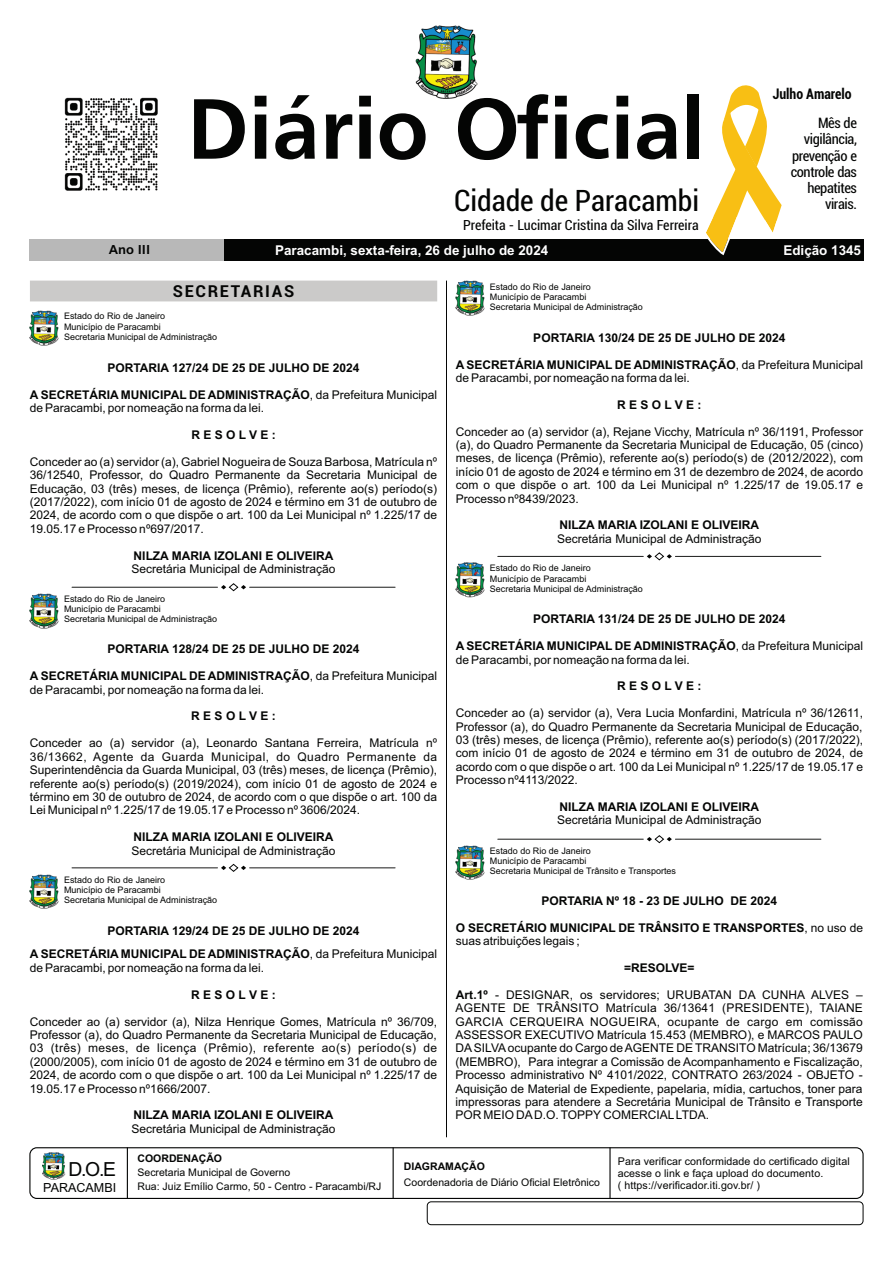
<style>
.page{position:relative;width:893px;height:1263px;background:#fff}
.page>*{position:absolute;margin:0;border:0;box-sizing:border-box;transform-origin:0 0}
.t1{font:700 89.25px "Frutiger";color:#040504}
.t2{font:condensed 29.7px "Roboto";color:#040504}
.t3{font:19.35px "Arial";color:#040504}
.t4{font:700 16.5px "Roboto";letter-spacing:.1em;color:#040504}
.t5{font:700 condensed 14.85px "Roboto";color:#040504;scale:.94 1}
.t6{font:condensed 14.55px/16px "Roboto";letter-spacing:-.025em;color:#040504;text-align:right}
.t7{font:condensed 14.1px "Roboto";color:#040504}
.t8{font:700 13.5px "Arial";color:#fff}
.t9{font:700 13.5px "Frutiger";color:#040504}
.t10{font:12.6px "Arial";color:#040504}
.t11{font:12px/13.4px "Arial";color:#040504;text-align:justify}
.t12{font:700 12px/23.4px "Arial";color:#040504;text-align:center}
.t13{font:10.65px/11.9px "Arial";letter-spacing:.01em;color:#040504}
.t14{font:10.5px/13.8px "Arial";color:#040504}
.t15{font:700 10.5px "Arial";color:#040504}
.t16{font:9px/10.1px "Arial";color:#040504}
.s1{font-weight:700}
.s2{font-weight:400}
</style>
<div class="page">
<img style="left:42px;top:1152px;width:23px;height:28px">
<div style="left:29px;top:1147px;width:835px;height:52px;border:1px solid #040504;border-radius:7px"></div>
<hr style="left:609px;top:1147px;width:2px;height:52px;background:#040504">
<hr style="left:127px;top:1147px;width:1px;height:52px;background:#040504">
<hr style="left:393px;top:1147px;width:1px;height:52px;background:#040504">
<div style="left:427px;top:1202px;width:436px;height:23px;border:1px solid #040504;border-radius:4px"></div>
<hr style="left:446px;top:281px;width:1px;height:856px;background:#040504">
<div style="left:30px;top:281px;width:407px;height:20px;background:#cbcac9"></div>
<img style="left:416px;top:25px;width:61px;height:74px">
<img style="left:64px;top:97px;width:94px;height:94px">
<div style="left:224px;top:239px;width:639px;height:22px;background:#040504"></div>
<div style="left:30px;top:239px;width:194px;height:22px;background:#b8b8b8"></div>
<img style="left:30px;top:311px;width:28px;height:34px">
<svg style="left:706px;top:85px;width:76px;height:171px"></svg>
<hr style="left:72px;top:587px;width:145px;height:1px;background:#040504">
<hr style="left:250px;top:587px;width:145px;height:1px;background:#040504">
<svg style="left:221px;top:583px;width:25px;height:9px"></svg>
<img style="left:30px;top:593px;width:28px;height:35px">
<hr style="left:72px;top:867px;width:145px;height:1px;background:#040504">
<hr style="left:250px;top:867px;width:145px;height:1px;background:#040504">
<svg style="left:221px;top:863px;width:25px;height:9px"></svg>
<img style="left:30px;top:874px;width:28px;height:35px">
<img style="left:456px;top:281px;width:28px;height:34px">
<hr style="left:498px;top:556px;width:145px;height:1px;background:#040504">
<hr style="left:675px;top:556px;width:146px;height:1px;background:#040504">
<svg style="left:647px;top:552px;width:25px;height:9px"></svg>
<img style="left:456px;top:563px;width:28px;height:34px">
<hr style="left:498px;top:839px;width:145px;height:1px;background:#040504">
<hr style="left:675px;top:839px;width:146px;height:1px;background:#040504">
<svg style="left:647px;top:835px;width:25px;height:9px"></svg>
<img style="left:456px;top:845px;width:28px;height:35px">
<h1 class="t1" style="left:187px;top:94px;width:519px">Diário Oficial</h1>
<h2 class="t2" style="left:454px;top:189px;width:247px">Cidade de Paracambi</h2>
<p class="t7" style="left:463px;top:219px;width:237px">Prefeita - Lucimar Cristina da Silva Ferreira</p>
<p class="t5" style="left:773px;top:88px;width:85px">Julho Amarelo</p>
<p class="t6" style="left:791px;top:117px;width:68px">Mês de vigilância, prevenção e controle das hepatites virais.</p>
<p class="t9" style="left:109px;top:244px;width:43px">Ano III</p>
<p class="t9" style="left:111px;top:244px;width:35px">Ano I</p>
<p class="t8" style="left:275px;top:245px;width:275px">Paracambi, sexta-feira, 26 de julho de 2024</p>
<p class="t8" style="left:783px;top:245px;width:79px">Edição 1345</p>
<h3 class="t4" style="left:173px;top:284px;width:123px">SECRETARIAS</h3>
<p class="t16" style="left:64px;top:312px;width:155px">Estado do Rio de Janeiro<br>Município de Paracambi<br>Secretaria Municipal de Administração</p>
<p class="t12" style="left:108px;top:357px;width:254px">PORTARIA 127/24 DE 25 DE JULHO DE 2024</p>
<p class="t11" style="left:30px;top:389px;width:409px"><span class="s1">A SECRETÁRIA MUNICIPAL DE ADMINISTRAÇÃO</span>, da Prefeitura Municipal de Paracambi, por nomeação na forma da lei.</p>
<p class="t12" style="left:191px;top:424px;width:86px">R E S O L V E :</p>
<p class="t11" style="left:30px;top:456px;width:409px">Conceder ao (a) servidor (a), Gabriel Nogueira de Souza Barbosa, Matrícula nº 36/12540, Professor, do Quadro Permanente da Secretaria Municipal de Educação, 03 (três) meses, de licença (Prêmio), referente ao(s) período(s) (2017/2022), com início 01 de agosto de 2024 e término em 31 de outubro de 2024, de acordo com o que dispõe o art. 100 da Lei Municipal nº 1.225/17 de 19.05.17 e Processo nº697/2017.</p>
<p class="t12" style="left:134px;top:545px;width:201px">NILZA MARIA IZOLANI E OLIVEIRA</p>
<p class="t11" style="left:131px;top:563px;width:206px">Secretária Municipal de Administração</p>
<p class="t16" style="left:64px;top:595px;width:155px">Estado do Rio de Janeiro<br>Município de Paracambi<br>Secretaria Municipal de Administração</p>
<p class="t12" style="left:107px;top:639px;width:254px">PORTARIA 128/24 DE 25 DE JULHO DE 2024</p>
<p class="t11" style="left:30px;top:670px;width:409px"><span class="s1">A SECRETÁRIA MUNICIPAL DE ADMINISTRAÇÃO</span>, da Prefeitura Municipal de Paracambi, por nomeação na forma da lei.</p>
<p class="t12" style="left:191px;top:706px;width:86px">R E S O L V E :</p>
<p class="t11" style="left:30px;top:737px;width:409px">Conceder ao (a) servidor (a), Leonardo Santana Ferreira, Matrícula nº 36/13662, Agente da Guarda Municipal, do Quadro Permanente da Superintendência da Guarda Municipal, 03 (três) meses, de licença (Prêmio), referente ao(s) período(s) (2019/2024), com início 01 de agosto de 2024 e término em 30 de outubro de 2024, de acordo com o que dispõe o art. 100 da Lei Municipal nº 1.225/17 de 19.05.17 e Processo nº 3606/2024.</p>
<p class="t12" style="left:134px;top:826px;width:201px">NILZA MARIA IZOLANI E OLIVEIRA</p>
<p class="t11" style="left:131px;top:845px;width:206px">Secretária Municipal de Administração</p>
<p class="t16" style="left:64px;top:875px;width:155px">Estado do Rio de Janeiro<br>Município de Paracambi<br>Secretaria Municipal de Administração</p>
<p class="t12" style="left:30px;top:920px;width:409px">PORTARIA 129/24 DE 25 DE JULHO DE 2024<br>A SECRETÁRIA MUNICIPAL DE ADMINISTRAÇÃO<span class="s2">, da Prefeitura Municipal</span></p>
<p class="t11" style="left:30px;top:962px;width:236px">de Paracambi, por nomeação na forma da lei.</p>
<p class="t12" style="left:191px;top:984px;width:86px">R E S O L V E :</p>
<p class="t11" style="left:30px;top:1016px;width:409px">Conceder ao (a) servidor (a), Nilza Henrique Gomes, Matrícula nº 36/709, Professor (a), do Quadro Permanente da Secretaria Municipal de Educação, 03 (três) meses, de licença (Prêmio), referente ao(s) período(s) de (2000/2005), com início 01 de agosto de 2024 e término em 31 de outubro de 2024, de acordo com o que dispõe o art. 100 da Lei Municipal nº 1.225/17 de 19.05.17 e Processo nº1666/2007.</p>
<p class="t12" style="left:134px;top:1104px;width:201px">NILZA MARIA IZOLANI E OLIVEIRA</p>
<p class="t11" style="left:131px;top:1123px;width:206px">Secretária Municipal de Administração</p>
<p class="t16" style="left:490px;top:282px;width:155px">Estado do Rio de Janeiro<br>Município de Paracambi<br>Secretaria Municipal de Administração</p>
<p class="t12" style="left:533px;top:327px;width:254px">PORTARIA 130/24 DE 25 DE JULHO DE 2024</p>
<p class="t11" style="left:456px;top:359px;width:409px"><span class="s1">A SECRETÁRIA MUNICIPAL DE ADMINISTRAÇÃO</span>, da Prefeitura Municipal de Paracambi, por nomeação na forma da lei.</p>
<p class="t12" style="left:617px;top:394px;width:86px">R E S O L V E :</p>
<p class="t11" style="left:456px;top:426px;width:409px">Conceder ao (a) servidor (a), Rejane Vicchy, Matrícula nº 36/1191, Professor (a), do Quadro Permanente da Secretaria Municipal de Educação, 05 (cinco) meses, de licença (Prêmio), referente ao(s) período(s) de (2012/2022), com início 01 de agosto de 2024 e término em 31 de dezembro de 2024, de acordo com o que dispõe o art. 100 da Lei Municipal nº 1.225/17 de 19.05.17 e Processo nº8439/2023.</p>
<p class="t12" style="left:559px;top:515px;width:201px">NILZA MARIA IZOLANI E OLIVEIRA</p>
<p class="t11" style="left:557px;top:533px;width:206px">Secretária Municipal de Administração</p>
<p class="t16" style="left:490px;top:564px;width:155px">Estado do Rio de Janeiro<br>Município de Paracambi<br>Secretaria Municipal de Administração</p>
<p class="t12" style="left:533px;top:608px;width:254px">PORTARIA 131/24 DE 25 DE JULHO DE 2024</p>
<p class="t11" style="left:456px;top:640px;width:409px"><span class="s1">A SECRETÁRIA MUNICIPAL DE ADMINISTRAÇÃO</span>, da Prefeitura Municipal de Paracambi, por nomeação na forma da lei.</p>
<p class="t12" style="left:617px;top:675px;width:86px">R E S O L V E :</p>
<p class="t11" style="left:456px;top:707px;width:409px">Conceder ao (a) servidor (a), Vera Lucia Monfardini, Matrícula nº 36/12611, Professor (a), do Quadro Permanente da Secretaria Municipal de Educação, 03 (três) meses, de licença (Prêmio), referente ao(s) período(s) (2017/2022), com início 01 de agosto de 2024 e término em 31 de outubro de 2024, de acordo com o que dispõe o art. 100 da Lei Municipal nº 1.225/17 de 19.05.17 e Processo nº4113/2022.</p>
<p class="t12" style="left:559px;top:796px;width:201px">NILZA MARIA IZOLANI E OLIVEIRA</p>
<p class="t11" style="left:557px;top:815px;width:206px">Secretária Municipal de Administração</p>
<p class="t16" style="left:490px;top:847px;width:188px">Estado do Rio de Janeiro<br>Município de Paracambi<br>Secretaria Municipal de Trânsito e Transportes</p>
<p class="t12" style="left:541px;top:890px;width:237px">PORTARIA Nº 18 - 23 DE JULHO DE 2024</p>
<p class="t12" style="left:456px;top:922px;width:409px;line-height:13.4px;text-align:left">O SECRETÁRIO MUNICIPAL DE TRÂNSITO E TRANSPORTES<span class="s2">, no uso de suas atribuições legais ;</span></p>
<p class="t12" style="left:624px;top:957px;width:72px">=RESOLVE=</p>
<p class="t11" style="left:456px;top:989px;width:409px"><span class="s1">Art.1º</span> - DESIGNAR, os servidores; URUBATAN DA CUNHA ALVES – AGENTE DE TRÂNSITO Matrícula 36/13641 (PRESIDENTE), TAIANE GARCIA CERQUEIRA NOGUEIRA, ocupante de cargo em comissão ASSESSOR EXECUTIVO Matrícula 15.453 (MEMBRO), e MARCOS PAULO DASILVAocupante do Cargo de AGENTE DE TRANSITO Matrícula; 36/13679 (MEMBRO), Para integrar a Comissão de Acompanhamento e Fiscalização, Processo administrativo Nº 4101/2022, CONTRATO 263/2024 - OBJETO - Aquisição de Material de Expediente, papelaria, mídia, cartuchos, toner para impressoras para atendere a Secretária Municipal de Trânsito e Transporte POR MEIO DAD.O. TOPPY COMERCIALLTDA.</p>
<h3 class="t3" style="left:69px;top:1162px;width:49px">D.O.E</h3>
<p class="t10" style="left:43px;top:1182px;width:74px">PARACAMBI</p>
<p class="t15" style="left:137px;top:1155px;width:86px">COORDENAÇÃO</p>
<p class="t14" style="left:137px;top:1166px;width:245px">Secretaria Municipal de Governo<br>Rua: Juiz Emílio Carmo, 50 - Centro - Paracambi/RJ</p>
<p class="t15" style="left:404px;top:1162px;width:83px">DIAGRAMAÇÃO</p>
<p class="t14" style="left:404px;top:1176px;width:198px">Coordenadoria de Diário Oficial Eletrônico</p>
<p class="t13" style="left:618px;top:1156px;width:233px">Para verificar conformidade do certificado digital acesse o link e faça upload do documento.<br>( https://verificador.iti.gov.br/ )</p>
</div>
